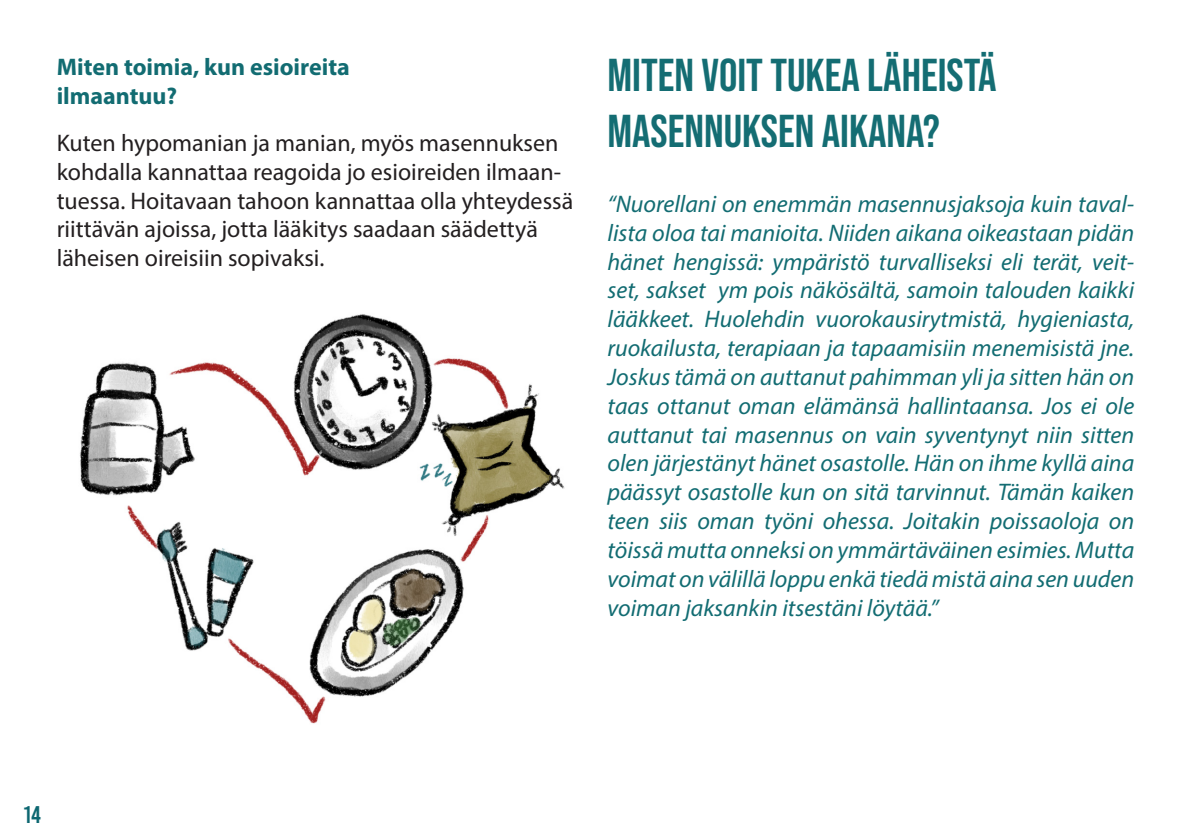
<style>
.page{position:relative;width:1191px;height:840px;background:#fff}
.page>*{position:absolute;margin:0;border:0;box-sizing:border-box;transform-origin:0 0}
.Otsot{font:46px "Bebas Neue";color:#146d73}
.Ajatuksia{font:italic 24px/28.8px "Myriad Pro";color:#126c72;text-align:justify}
.Leibs{font:24px/28.8px "Myriad Pro";color:#231f20}
.Linkit{font:700 24px "Myriad Pro";color:#126c72}
.t1{font:24px "Bebas";color:#0d6771}
</style>
<div class="page">
<img style="left:80px;top:314px;width:485px;height:410px">
<p class="Linkit" style="left:57px;top:51px;width:295px">Miten toimia, kun esioireita</p>
<p class="Linkit" style="left:57px;top:80px;width:122px">ilmaantuu?</p>
<p class="Leibs" style="left:57px;top:128px;width:518px">Kuten hypomanian ja manian, myös masennuksen kohdalla kannattaa reagoida jo esioireiden ilmaan&shy;tuessa. Hoitavaan tahoon kannattaa olla yhteydessä riittävän ajoissa, jotta lääkitys saadaan säädettyä läheisen oireisiin sopivaksi.</p>
<p class="Otsot" style="left:607px;top:49px;width:391px">MITEN VOIT TUKEA LÄHEISTÄ</p>
<p class="Otsot" style="left:607px;top:104px;width:334px">MASENNUKSEN AIKANA?</p>
<p class="Ajatuksia" style="left:607px;top:189px;width:528px">“Nuorellani on enemmän masennusjaksoja kuin taval&shy;lista oloa tai manioita. Niiden aikana oikeastaan pidän hänet hengissä: ympäristö turvalliseksi eli terät, veit&shy;set, sakset ym pois näkösältä, samoin talouden kaikki lääkkeet. Huolehdin vuorokausirytmistä, hygieniasta, ruokailusta, terapiaan ja tapaamisiin menemisistä jne.<br>Joskus tämä on auttanut pahimman yli ja sitten hän on taas ottanut oman elämänsä hallintaansa. Jos ei ole auttanut tai masennus on vain syventynyt niin sitten olen järjestänyt hänet osastolle. Hän on ihme kyllä aina päässyt osastolle kun on sitä tarvinnut. Tämän kaiken teen siis oman työni ohessa. Joitakin poissaoloja on töissä mutta onneksi on ymmärtäväinen esimies. Mutta voimat on välillä loppu enkä tiedä mistä aina sen uuden voiman jaksankin itsestäni löytää.”</p>
<p class="t1" style="left:24px;top:802px;width:19px">14</p>
</div>
